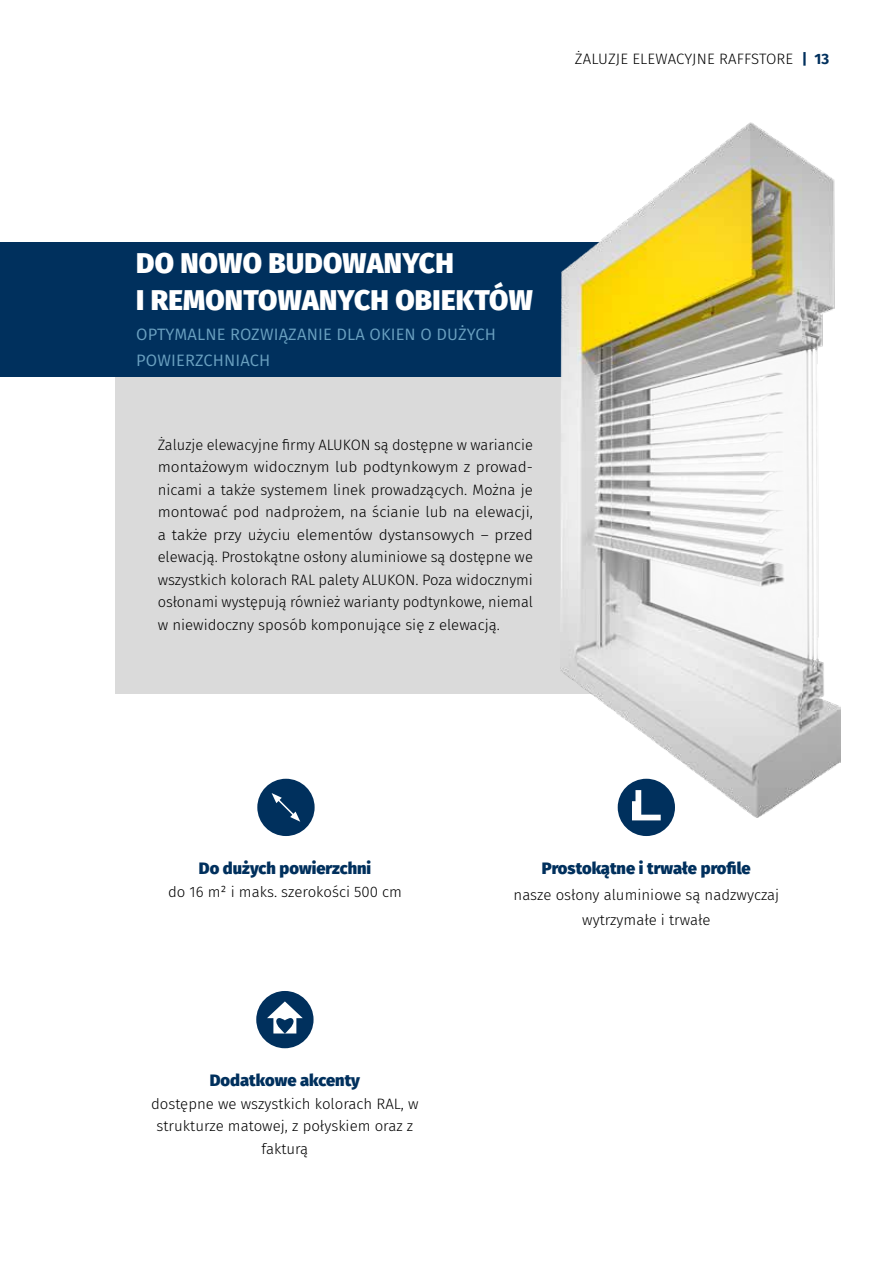
<style>
.page{position:relative;width:893px;height:1263px;background:#fff}
.page>*{position:absolute;margin:0;border:0;box-sizing:border-box;transform-origin:0 0}
.t1{font:800 28.5px/37.5px "Fira Sans";letter-spacing:.01em;color:#fff}
.t2{font:800 16.5px "Fira Sans";color:#00305d}
.t3{font:16.5px/25.5px "Fira Sans";letter-spacing:.01em;color:#6aa0c0}
.t4{font:300 15px/22.5px "Fira Sans";color:#000;text-align:center}
.s1{font-weight:700;color:#00305d}
</style>
<div class="page">
<div style="left:257px;top:779px;width:58px;height:57px;background:#00305d;border-radius:50%"></div>
<svg style="left:272px;top:793px;width:28px;height:29px"></svg>
<div style="left:115px;top:313px;width:530px;height:380px;background:#dadada"></div>
<div style="left:0;top:242px;width:644px;height:135px;background:#00305d"></div>
<div style="left:618px;top:779px;width:57px;height:57px;background:#00305d;border-radius:50%"></div>
<svg style="left:632px;top:817px;width:29px;height:3px"></svg>
<div style="left:256px;top:991px;width:58px;height:57px;background:#00305d;border-radius:50%"></div>
<svg style="left:267px;top:1001px;width:36px;height:32px"></svg>
<img style="left:560px;top:123px;width:280px;height:694px">
<p class="t4" style="left:575px;top:47px;width:256px">ŻALUZJE ELEWACYJNE RAFFSTORE <span class="s1">| 13</span></p>
<h1 class="t1" style="left:136px;top:241px;width:398px">DO NOWO BUDOWANYCH<br>I REMONTOWANYCH OBIEKTÓW</h1>
<p class="t3" style="left:136px;top:321px;width:361px">OPTYMALNE ROZWIĄZANIE DLA OKIEN O DUŻYCH<br>POWIERZCHNIACH</p>
<p class="t4" style="left:158px;top:433px;width:377px;text-align:justify">Żaluzje elewacyjne firmy ALUKON są dostępne w wariancie montażowym widocznym lub podtynkowym z prowad&shy;nicami a także systemem linek prowadzących. Można je montować pod nadprożem, na ścianie lub na elewacji, a także przy użyciu elementów dystansowych – przed elewacją. Prostokątne osłony aluminiowe są dostępne we wszystkich kolorach RAL palety ALUKON. Poza widocznymi osłonami występują również warianty podtynkowe, niemal w niewidoczny sposób komponujące się z elewacją.</p>
<p class="t2" style="left:199px;top:854px;width:174px">Do dużych powierzchni</p>
<p class="t4" style="left:168px;top:880px;width:236px">do 16 m² i maks. szerokości 500 cm</p>
<p class="t2" style="left:210px;top:1066px;width:152px">Dodatkowe akcenty</p>
<p class="t4" style="left:151px;top:1092px;width:269px">dostępne we wszystkich kolorach RAL, w strukturze matowej, z połyskiem oraz z fakturą</p>
<p class="t2" style="left:542px;top:854px;width:210px">Prostokątne i trwałe profile</p>
<p class="t4" style="left:514px;top:882px;width:267px;line-height:25.5px">nasze osłony aluminiowe są nadzwyczaj wytrzymałe i trwałe</p>
</div>
